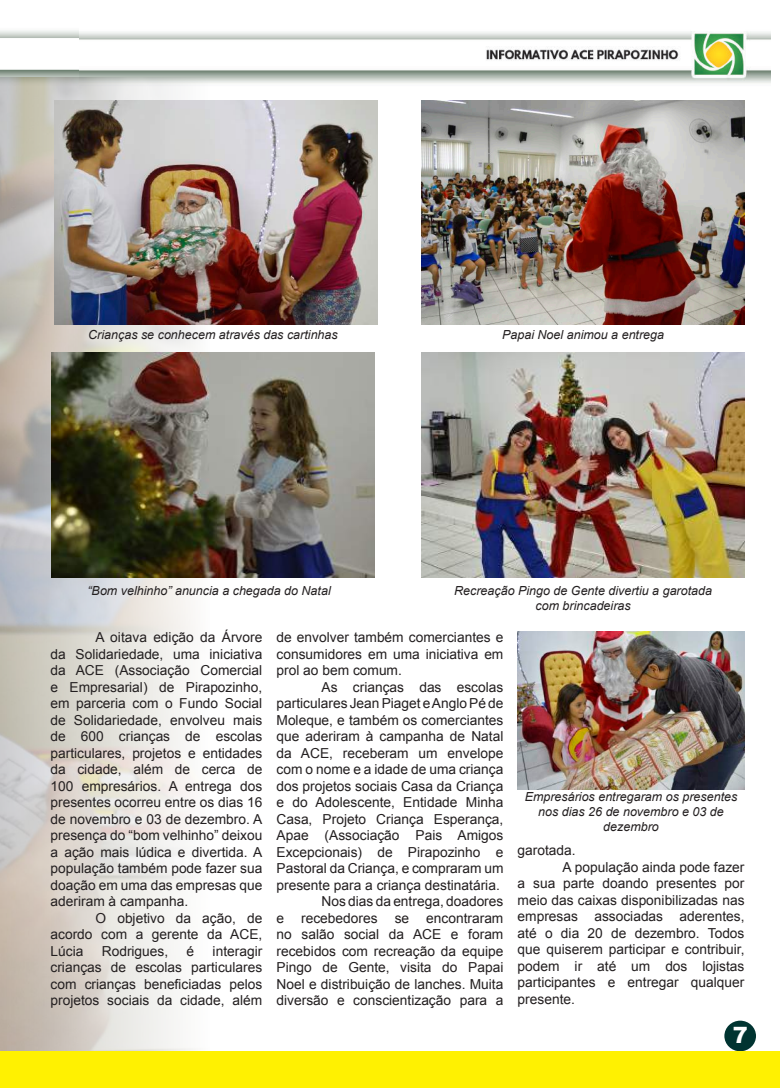
<style>
.page{position:relative;width:780px;height:1088px;background:#fff}
.page>*{position:absolute;margin:0;border:0;box-sizing:border-box;transform-origin:0 0}
.t1{font:900 22.5px "Arial";color:#fff}
.t2{font:13.75px/16.5px "Arial";color:#231f20;text-align:justify}
.t3{font:italic 12.5px/15px "Arial";color:#231f20;text-align:center}
</style>
<div class="page">
<img style="left:79px;top:31px;width:691px;height:1021px">
<img style="left:0;top:78px;width:209px;height:974px">
<div style="left:724px;top:1020px;width:32px;height:31px;background:#003431;border-radius:50%"></div>
<div style="left:0;top:1052px;width:74px;height:36px;background:#fff101"></div>
<div style="left:18px;top:1052px;width:762px;height:36px;background:#fff101"></div>
<img style="left:55px;top:100px;width:323px;height:225px">
<img style="left:52px;top:353px;width:322px;height:224px">
<img style="left:421px;top:100px;width:323px;height:225px">
<img style="left:421px;top:353px;width:323px;height:224px">
<img style="left:517px;top:631px;width:227px;height:158px">
<p class="t3" style="left:88px;top:328px;width:251px">Crianças se conhecem através das cartinhas</p>
<p class="t3" style="left:87px;top:583px;width:245px">“Bom velhinho” anuncia a chegada do Natal</p>
<p class="t3" style="left:502px;top:328px;width:163px">Papai Noel animou a entrega</p>
<p class="t3" style="left:454px;top:583px;width:259px">Recreação Pingo de Gente divertiu a garotada com brincadeiras</p>
<p class="t2" style="left:50px;top:629px;width:213px;text-indent:45px">A oitava edição da Árvore da Solidariedade, uma iniciativa da ACE (Associação Comercial e Empresarial) de Pirapozinho, em parceria com o Fundo Social de Solidariedade, envolveu mais de 600 crianças de escolas particulares, projetos e entidades da cidade, além de cerca de 100 empresários. A entrega dos presentes ocorreu entre os dias 16 de novembro e 03 de dezembro. A presença do “bom velhinho” deixou a ação mais lúdica e divertida. A população também pode fazer sua doação em uma das empresas que aderiram à campanha.</p>
<p class="t2" style="left:50px;top:909px;width:213px;text-indent:45px">O objetivo da ação, de acordo com a gerente da ACE, Lúcia</p>
<p class="t2" style="left:102px;top:942px;width:68px">Rodrigues,</p>
<p class="t2" style="left:187px;top:942px;width:9px">é</p>
<p class="t2" style="left:50px;top:942px;width:213px;text-indent:162px">interagir crianças de escolas particulares com crianças beneficiadas pelos projetos sociais da cidade, além</p>
<p class="t2" style="left:276px;top:629px;width:228px">de envolver também comerciantes e consumidores em uma iniciativa em prol ao bem comum.</p>
<p class="t2" style="left:276px;top:678px;width:228px;text-align:right">As crianças das escolas particulares Jean Piaget eAnglo Pé de<br>Moleque, e também os comerciantes que aderiram à campanha de Natal da ACE, receberam um envelope com o nome e a idade de uma criança dos projetos sociais Casa da Criança e do Adolescente, Entidade Minha<br>Casa, Projeto Criança Esperança,<br>Apae (Associação Pais Amigos<br>Excepcionais) de Pirapozinho e<br>Pastoral da Criança, e compraram um presente para a criança destinatária.<br>Nos dias da entrega, doadores<br>e recebedores se encontraram no salão social da ACE e foram recebidos com recreação da equipe<br>Pingo de Gente, visita do Papai<br>Noel e distribuição de lanches. Muita diversão e conscientização para a</p>
<p class="t3" style="left:524px;top:790px;width:214px">Empresários entregaram os presentes nos dias 26 de novembro e 03 de dezembro</p>
<p class="t2" style="left:517px;top:842px;width:60px">garotada.</p>
<p class="t2" style="left:562px;top:858px;width:183px">A população ainda pode fazer</p>
<p class="t2" style="left:517px;top:875px;width:228px">a sua parte doando presentes por</p>
<p class="t2" style="left:517px;top:891px;width:228px">meio das caixas disponibilizadas nas</p>
<p class="t2" style="left:517px;top:908px;width:228px">empresas associadas aderentes,</p>
<p class="t2" style="left:517px;top:924px;width:228px">até o dia 20 de dezembro. Todos</p>
<p class="t2" style="left:517px;top:941px;width:228px">que quiserem participar e contribuir,</p>
<p class="t2" style="left:517px;top:957px;width:228px">podem ir até um dos lojistas</p>
<p class="t2" style="left:517px;top:974px;width:228px">participantes e entregar qualquer</p>
<p class="t2" style="left:517px;top:990px;width:59px">presente.</p>
<h1 class="t1" style="left:732px;top:1018px;width:17px">7</h1>
</div>
